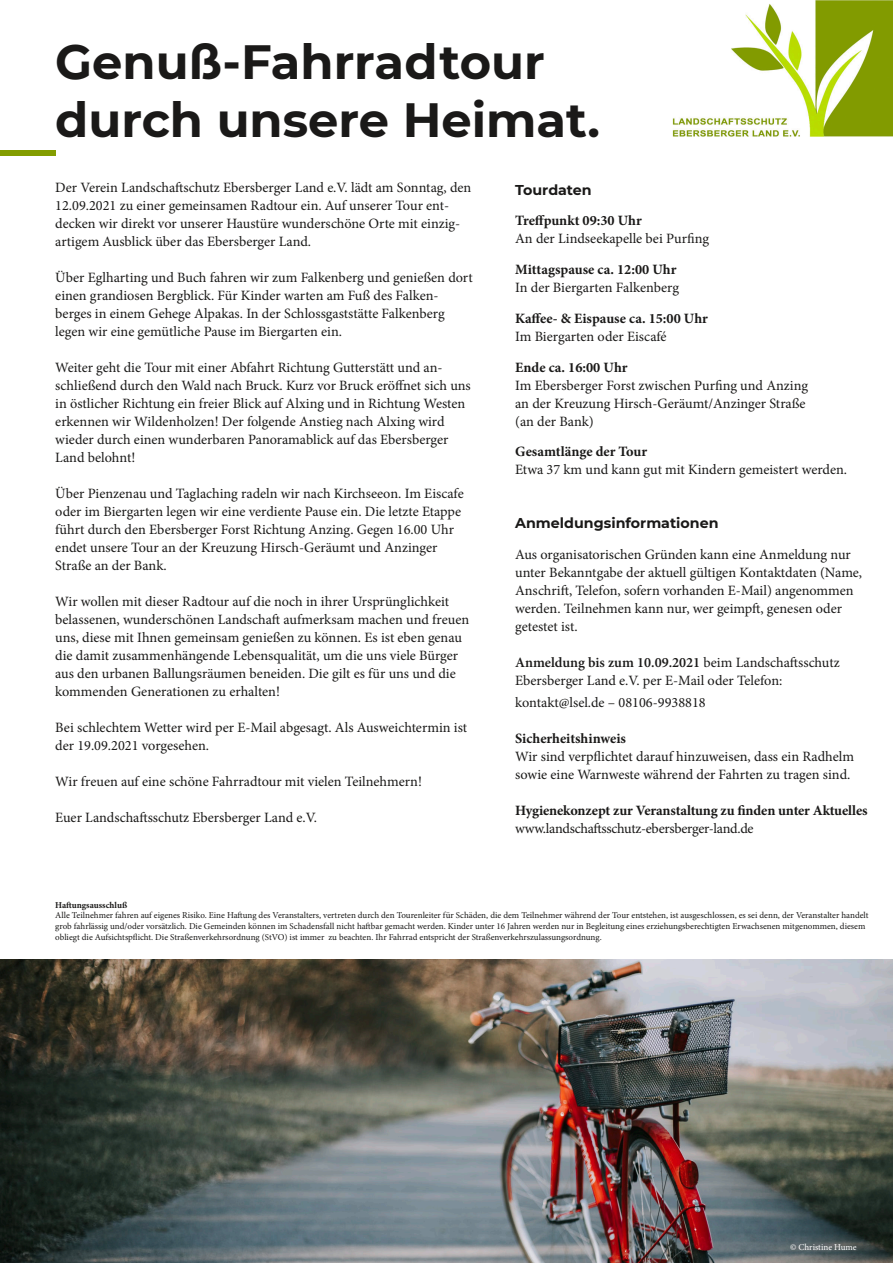
<style>
.page{position:relative;width:893px;height:1263px;background:#fff}
.page>*{position:absolute;margin:0;border:0;box-sizing:border-box;transform-origin:0 0}
.t1{font:700 48px "Montserrat";color:#1a1918}
.t2{font:14.25px/18px "Minion Pro";color:#1a1918}
.t3{font:700 14.25px "Minion Pro";letter-spacing:-.005em;color:#1a1918}
.t4{font:14.25px "Minion Pro";letter-spacing:-.025em;color:#1a1918}
.t5{font:700 14.25px "Montserrat";color:#1a1918}
.t6{font:9px/10.8px "Minion Pro";color:#1a1918}
.t7{font:700 9px "Minion Pro";color:#1a1918}
.t8{font:9px "Minion Pro";color:#fff}
.s1{font-weight:600}
</style>
<div class="page">
<img style="left:672px;top:0;width:221px;height:137px">
<div style="left:0;top:150px;width:55px;height:5px;background:#839d00"></div>
<img style="left:0;top:959px;width:893px;height:304px">
<p class="t1" style="left:55px;top:28px;width:491px">Genuß-Fahrradtour</p>
<p class="t1" style="left:55px;top:85px;width:546px">durch unsere Heimat.</p>
<p class="t2" style="left:55px;top:179px;width:418px">Der Verein Landschaftschutz Ebersberger Land e.V. lädt am Sonntag, den 12.09.2021 zu einer gemeinsamen Radtour ein. Auf unserer Tour ent&shy;decken wir direkt vor unserer Haustüre wunderschöne Orte mit einzig&shy;artigem Ausblick über das Ebersberger Land.</p>
<p class="t2" style="left:55px;top:269px;width:419px">Über Eglharting und Buch fahren wir zum Falkenberg und genießen dort einen grandiosen Bergblick. Für Kinder warten am Fuß des Falken-</p>
<p class="t2" style="left:55px;top:305px;width:391px">berges in einem Gehege Alpakas. In der Schlossgaststätte Falkenberg legen wir eine gemütliche Pause im Biergarten ein.</p>
<p class="t2" style="left:55px;top:359px;width:417px">Weiter geht die Tour mit einer Abfahrt Richtung Gutterstätt und an&shy;schließend durch den Wald nach Bruck. Kurz vor Bruck eröffnet sich uns in östlicher Richtung ein freier Blick auf Alxing und in Richtung Westen erkennen wir Wildenholzen! Der folgende Anstieg nach Alxing wird wieder durch einen wunderbaren Panoramablick auf das Ebersberger Land belohnt!</p>
<p class="t2" style="left:55px;top:485px;width:410px">Über Pienzenau und Taglaching radeln wir nach Kirchseeon. Im Eiscafe oder im Biergarten legen wir eine verdiente Pause ein. Die letzte Etappe führt durch den Ebersberger Forst Richtung Anzing. Gegen 16.00 Uhr endet unsere Tour an der Kreuzung Hirsch-Geräumt und Anzinger Straße an der Bank.</p>
<p class="t2" style="left:55px;top:593px;width:415px">Wir wollen mit dieser Radtour auf die noch in ihrer Ursprünglichkeit belassenen, wunderschönen Landschaft aufmerksam machen und freuen uns, diese mit Ihnen gemeinsam genießen zu können. Es ist eben genau die damit zusammenhängende Lebensqualität, um die uns viele Bürger aus den urbanen Ballungsräumen beneiden. Die gilt es für uns und die kommenden Generationen zu erhalten!</p>
<p class="t2" style="left:55px;top:719px;width:413px">Bei schlechtem Wetter wird per E-Mail abgesagt. Als Ausweichtermin ist der 19.09.2021 vorgesehen.</p>
<p class="t2" style="left:55px;top:773px;width:368px">Wir freuen auf eine schöne Fahrradtour mit vielen Teilnehmern!</p>
<p class="t2" style="left:55px;top:809px;width:263px">Euer Landschaftsschutz Ebersberger Land e.V.</p>
<p class="t5" style="left:515px;top:179px;width:78px">Tourdaten</p>
<p class="t3" style="left:515px;top:211px;width:128px">Treffpunkt 09:30 Uhr</p>
<p class="t2" style="left:515px;top:230px;width:195px">An der Lindseekapelle bei Purfing</p>
<p class="t3" style="left:515px;top:259px;width:163px">Mittagspause ca. 12:00 Uhr</p>
<p class="t2" style="left:515px;top:279px;width:165px">In der Biergarten Falkenberg</p>
<p class="t3" style="left:515px;top:308px;width:194px">Kaffee- &amp; Eispause ca. 15:00 Uhr</p>
<p class="t2" style="left:515px;top:327px;width:153px">Im Biergarten oder Eiscafé</p>
<p class="t3" style="left:515px;top:357px;width:114px">Ende ca. 16:00 Uhr</p>
<p class="t2" style="left:515px;top:376px;width:294px">Im Ebersberger Forst zwischen Purfing und Anzing</p>
<p class="t2" style="left:515px;top:394px;width:292px">an der Kreuzung Hirsch-Geräumt/Anzinger Straße</p>
<p class="t2" style="left:515px;top:412px;width:80px">(an der Bank)</p>
<p class="t3" style="left:515px;top:442px;width:134px">Gesamtlänge der Tour</p>
<p class="t2" style="left:515px;top:461px;width:333px">Etwa 37 km und kann gut mit Kindern gemeistert werden.</p>
<p class="t5" style="left:515px;top:513px;width:205px">Anmeldungsinformationen</p>
<p class="t2" style="left:515px;top:546px;width:348px">Aus organisatorischen Gründen kann eine Anmeldung nur unter Bekanntgabe der aktuell gültigen Kontaktdaten (Name, Anschrift, Telefon, sofern vorhanden E-Mail) angenommen werden. Teilnehmen kann nur, wer geimpft, genesen oder getestet ist.</p>
<p class="t2" style="left:515px;top:654px;width:326px"><span class="s1">Anmeldung bis zum 10.09.2021</span> beim Landschaftsschutz<br>Ebersberger Land e.V. per E-Mail oder Telefon:</p>
<p class="t2" style="left:515px;top:694px;width:192px">kontakt@lsel.de – 08106-9938818</p>
<p class="t3" style="left:515px;top:729px;width:112px">Sicherheitshinweis</p>
<p class="t2" style="left:515px;top:748px;width:340px">Wir sind verpflichtet darauf hinzuweisen, dass ein Radhelm sowie eine Warnweste während der Fahrten zu tragen sind.</p>
<p class="t3" style="left:515px;top:801px;width:354px">Hygienekonzept zur Veranstaltung zu finden unter Aktuelles</p>
<p class="t4" style="left:515px;top:819px;width:240px">www.landschaftsschutz-ebersberger-land.de</p>
<p class="t7" style="left:55px;top:898px;width:73px">Haftungsausschluß</p>
<p class="t6" style="left:55px;top:910px;width:815px">Alle Teilnehmer fahren auf eigenes Risiko. Eine Haftung des Veranstalters, vertreten durch den Tourenleiter für Schäden, die dem Teilnehmer während der Tour entstehen, ist ausgeschlossen, es sei denn, der Veranstalter handelt grob fahrlässig und/oder vorsätzlich. Die Gemeinden können im Schadensfall nicht haftbar gemacht werden. Kinder unter 16 Jahren werden nur in Begleitung eines erziehungsberechtigten Erwachsenen mitgenommen, diesem obliegt die Aufsichtspflicht. Die Straßenverkehrsordnung (StVO) ist immer zu beachten. Ihr Fahrrad entspricht der Straßenverkehrszulassungsordnung.</p>
<p class="t8" style="left:790px;top:1241px;width:68px">© Christine Hume</p>
</div>
